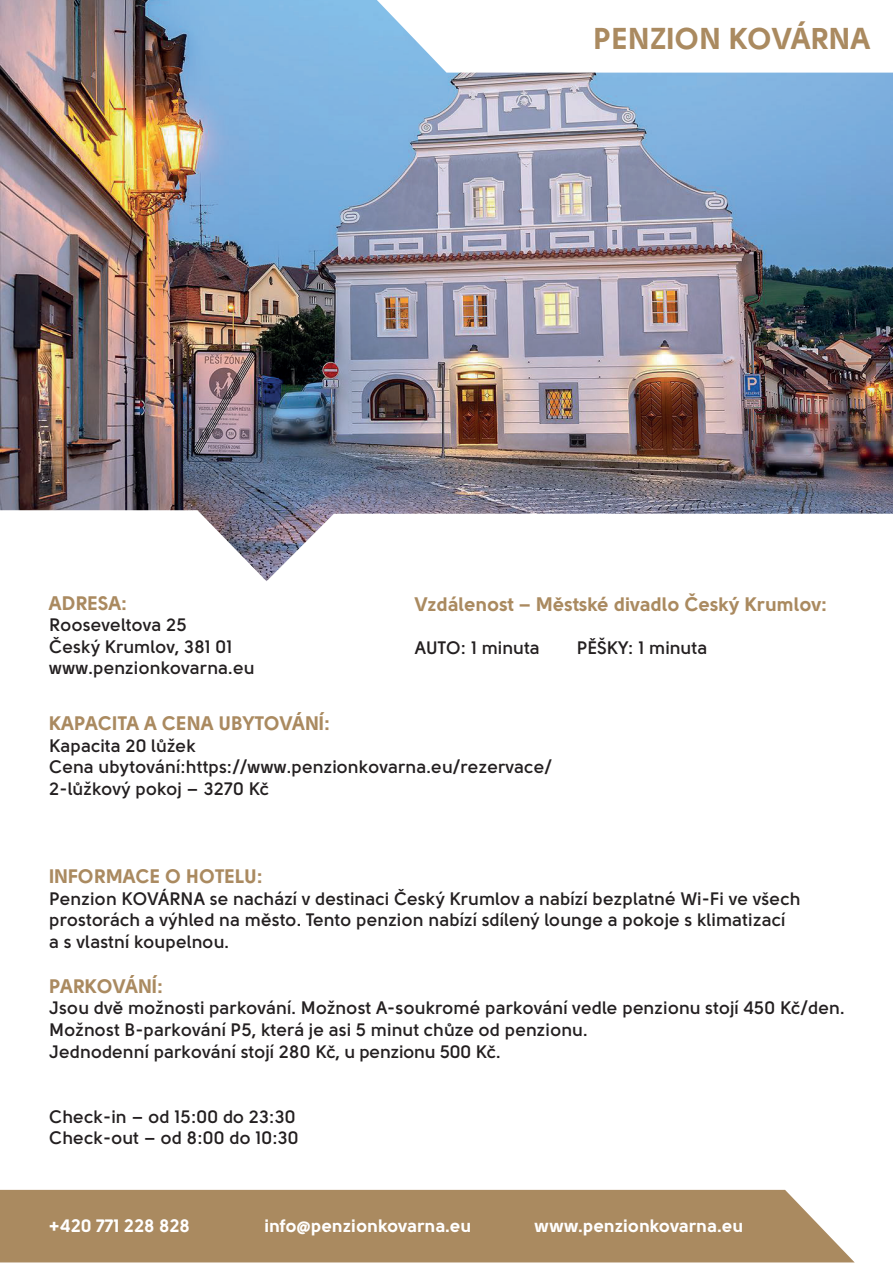
<style>
.page{position:relative;width:893px;height:1263px;background:#fff}
.page>*{position:absolute;margin:0;border:0;box-sizing:border-box;transform-origin:0 0}
.t1{font:30px "Solomon Sans Bold";color:#aa8a60}
.t2{font:19.5px "Solomon Sans Bold";color:#aa8a60}
.t3{font:700 18px/21.6px "Solomon Sans Semi";color:#231f20}
.t4{font:18px "Solomon Sans Bold";color:#fff}
</style>
<div class="page">
<img style="left:1px;top:0;width:892px;height:510px">
<svg style="left:0;top:510px;width:893px;height:71px"></svg>
<svg style="left:377px;top:0;width:516px;height:73px"></svg>
<div style="left:0;top:1190px;width:854px;height:72px;background:#aa8a60"></div>
<h1 class="t1" style="left:594px;top:20px;width:278px">PENZION KOVÁRNA</h1>
<p class="t2" style="left:49px;top:591px;width:79px">ADRESA:</p>
<p class="t3" style="left:49px;top:614px;width:207px">Rooseveltova 25<br>Český Krumlov, 381 01 www.penzionkovarna.eu</p>
<p class="t2" style="left:415px;top:592px;width:414px">Vzdálenost – Městské divadlo Český Krumlov:</p>
<p class="t3" style="left:415px;top:637px;width:127px">AUTO: 1 minuta</p>
<p class="t3" style="left:577px;top:637px;width:132px">PĚŠKY: 1 minuta</p>
<p class="t2" style="left:49px;top:712px;width:282px">KAPACITA A CENA UBYTOVÁNÍ:</p>
<p class="t3" style="left:49px;top:735px;width:504px">Kapacita 20 lůžek<br>Cena ubytování:https://www.penzionkovarna.eu/rezervace/<br>2-lůžkový pokoj – 3270 Kč</p>
<p class="t2" style="left:49px;top:865px;width:215px">INFORMACE O HOTELU:</p>
<p class="t3" style="left:49px;top:888px;width:753px">Penzion KOVÁRNA se nachází v destinaci Český Krumlov a nabízí bezplatné Wi-Fi ve všech prostorách a výhled na město. Tento penzion nabízí sdílený lounge a pokoje s klimatizací<br>a s vlastní koupelnou.</p>
<p class="t2" style="left:49px;top:974px;width:115px">PARKOVÁNÍ:</p>
<p class="t3" style="left:49px;top:997px;width:797px">Jsou dvě možnosti parkování. Možnost A-soukromé parkování vedle penzionu stojí 450 Kč/den.<br>Možnost B-parkování P5, která je asi 5 minut chůze od penzionu.<br>Jednodenní parkování stojí 280 Kč, u penzionu 500 Kč.</p>
<p class="t3" style="left:49px;top:1105px;width:251px">Check-in – od 15:00 do 23:30<br>Check-out – od 8:00 do 10:30</p>
<p class="t4" style="left:49px;top:1215px;width:143px">+420 771 228 828</p>
<p class="t4" style="left:265px;top:1215px;width:208px">info@penzionkovarna.eu</p>
<p class="t4" style="left:535px;top:1215px;width:210px">www.penzionkovarna.eu</p>
</div>
